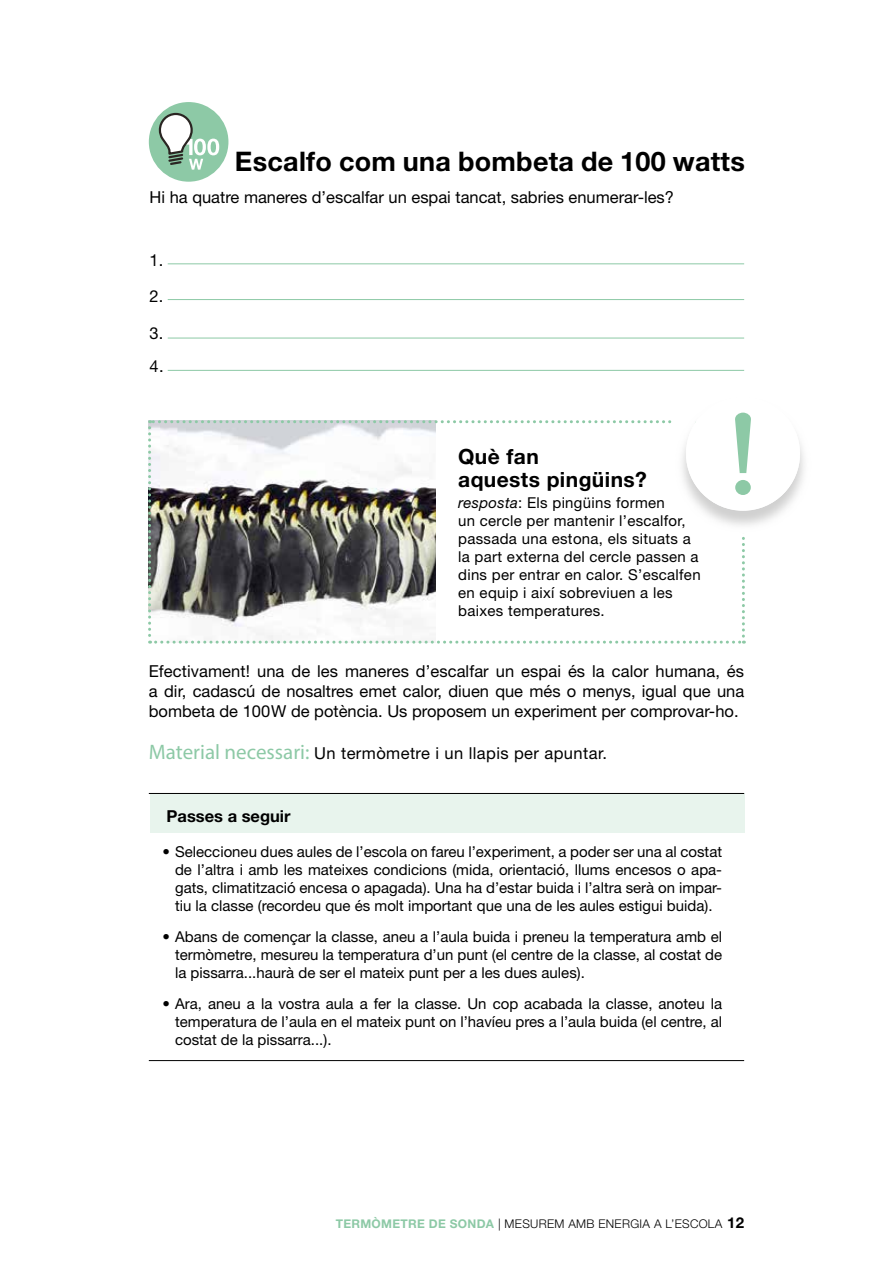
<style>
.page{position:relative;width:893px;height:1263px;background:#fff}
.page>*{position:absolute;margin:0;border:0;box-sizing:border-box;transform-origin:0 0}
.t1{font:700 27px "Helvetica Neue LT Std";letter-spacing:.01em;color:#000}
.t2{font:700 21px/22.5px "Helvetica Neue LT Std";letter-spacing:.02em;color:#000}
.t3{font:16.5px/19.8px "Helvetica Neue LT Std";color:#000;text-align:justify}
.t4{font:16.5px "Helvetica Neue LT Std";letter-spacing:.025em;color:#000}
.t5{font:700 16.5px "Helvetica Neue LT Std";color:#000}
.t6{font:15px/18px "Helvetica Neue LT Std";letter-spacing:.02em;color:#000;text-align:justify}
.t7{font:300 12px "Helvetica Neue LT Std";letter-spacing:.025em;color:#000}
.s1{font-style:italic}
.s2{font-family:"Myriad Pro";font-size:21px;color:#8dc9a6}
.s3{font-weight:700;color:#8dc9a6}
.s4{font-weight:700;font-size:15px}
</style>
<div class="page">
<hr style="left:168px;top:264px;width:576px;height:1px;background:#8dc9a6">
<hr style="left:168px;top:299px;width:576px;height:1px;background:#8dc9a6">
<hr style="left:168px;top:338px;width:576px;height:1px;background:#8dc9a6">
<hr style="left:168px;top:370px;width:576px;height:1px;background:#8dc9a6">
<img style="left:751px;top:441px;width:53px;height:84px">
<div style="left:686px;top:397px;width:114px;height:114px;background:#fff;border-radius:50%"></div>
<svg style="left:148px;top:413px;width:603px;height:231px"></svg>
<div style="left:150px;top:793px;width:594px;height:40px;background:#e8f4ed"></div>
<hr style="left:149px;top:793px;width:595px;height:1px;background:#000">
<hr style="left:149px;top:1060px;width:595px;height:1px;background:#000">
<div style="left:149px;top:102px;width:79px;height:80px;background:#8dc9a6;border-radius:50%"></div>
<svg style="left:158px;top:112px;width:61px;height:58px"></svg>
<h1 class="t1" style="left:235px;top:144px;width:511px">Escalfo com una bombeta de 100 watts</h1>
<p class="t3" style="left:150px;top:187px;width:526px">Hi ha quatre maneres d’escalfar un espai tancat, sabries enumerar-les?</p>
<p class="t3" style="left:150px;top:250px;width:15px">1.</p>
<p class="t3" style="left:150px;top:286px;width:15px">2.</p>
<p class="t3" style="left:150px;top:317px;width:16px;line-height:32.5px">3.<br>4.</p>
<h2 class="t2" style="left:458px;top:445px;width:190px">Què fan<br>aquests pingüins?</h2>
<p class="t6" style="left:458px;top:493px;width:244px;text-align:left"><span class="s1">resposta</span>: Els pingüins formen<br>un cercle per mantenir l’escalfor, passada una estona, els situats a la part externa del cercle passen a dins per entrar en calor. S’escalfen en equip i així sobreviuen a les baixes temperatures.</p>
<p class="t3" style="left:149px;top:661px;width:597px">Efectivament! una de les maneres d’escalfar un espai és la calor humana, és a dir, cadascú de nosaltres emet calor, diuen que més o menys, igual que una bombeta de 100W de potència. Us proposem un experiment per comprovar-ho.</p>
<p class="t4" style="left:149px;top:743px;width:460px"><span class="s2">Material necessari:</span> Un termòmetre i un llapis per apuntar.</p>
<p class="t5" style="left:167px;top:806px;width:126px">Passes a seguir</p>
<p class="t6" style="left:175px;top:843px;width:548px;text-indent:-13px">• Seleccioneu dues aules de l’escola on fareu l’experiment, a poder ser una al costat de l’altra i amb les mateixes condicions (mida, orientació, llums encesos o apa&shy;gats, climatització encesa o apagada). Una ha d’estar buida i l’altra serà on impar&shy;tiu la classe (recordeu que és molt important que una de les aules estigui buida).</p>
<p class="t6" style="left:175px;top:927px;width:548px;text-indent:-13px">• Abans de començar la classe, aneu a l’aula buida i preneu la temperatura amb el termòmetre, mesureu la temperatura d’un punt (el centre de la classe, al costat de la pissarra...haurà de ser el mateix punt per a les dues aules).</p>
<p class="t6" style="left:175px;top:994px;width:549px;text-indent:-13px">• Ara, aneu a la vostra aula a fer la classe. Un cop acabada la classe, anoteu la temperatura de l’aula en el mateix punt on l’havíeu pres a l’aula buida (el centre, al costat de la pissarra...).</p>
<p class="t7" style="left:336px;top:1216px;width:410px"><span class="s3">TERMÒMETRE DE SONDA</span> | MESUREM AMB ENERGIA A L’ESCOLA <span class="s4">12</span></p>
</div>
